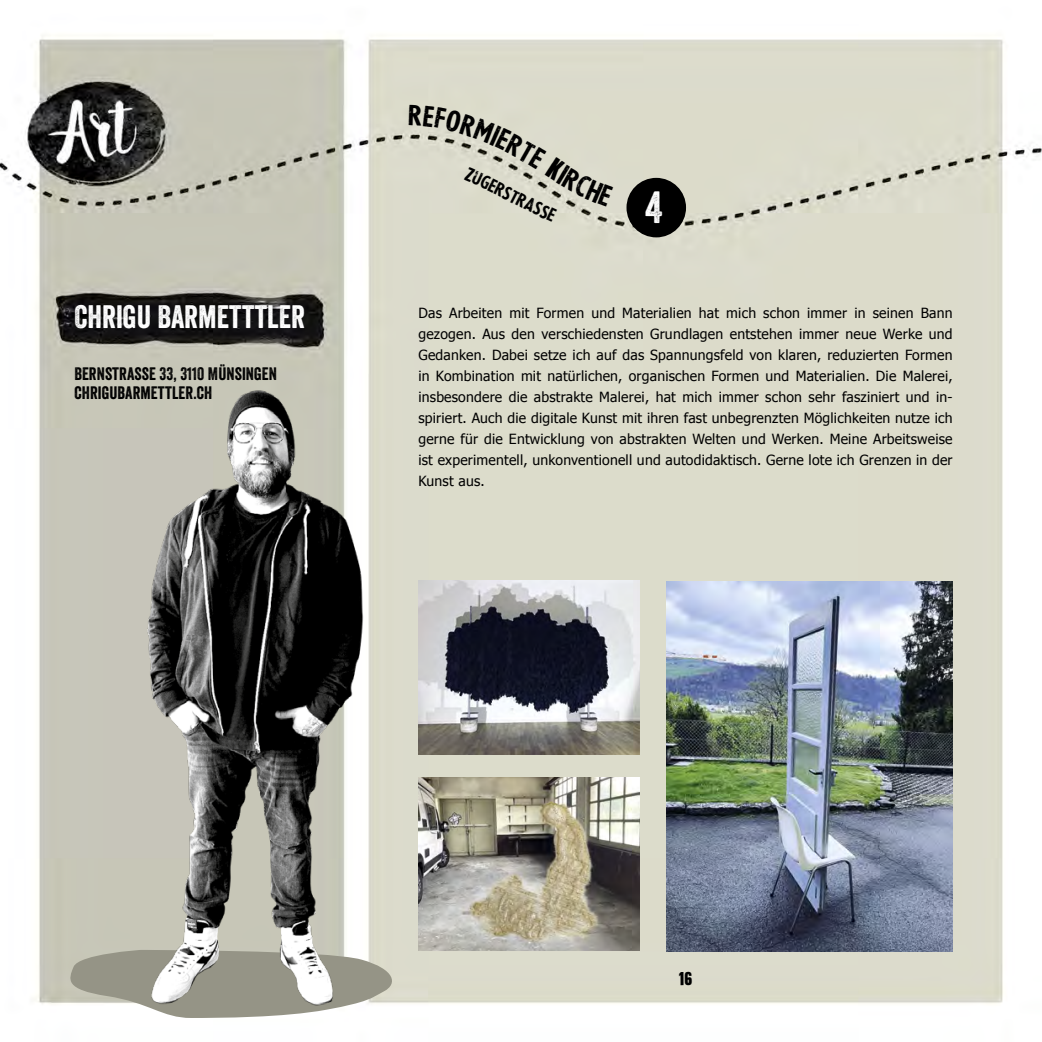
<style>
.page{position:relative;width:1042px;height:1042px;background:#fff}
.page>*{position:absolute;margin:0;border:0;box-sizing:border-box;transform-origin:0 0}
.t1{font:43.75px "Veneer";color:#fff}
.t2{font:31.5px "Veneer";color:#fff}
.t3{font:17.5px/19.2px "Veneer";letter-spacing:.005em;color:#000}
.t4{font:15.75px "La Presse";color:#000}
.t5{font:14px/21px "Tahoma";letter-spacing:.015em;color:#000;text-align:justify}
</style>
<div class="page">
<img style="left:0;top:35px;width:1042px;height:969px">
<svg style="left:65px;top:950px;width:24px;height:54px"></svg>
<img style="left:89px;top:361px;width:454px;height:657px">
<img style="left:666px;top:581px;width:286px;height:371px">
<img style="left:418px;top:580px;width:222px;height:174px">
<img style="left:418px;top:777px;width:222px;height:174px">
<div style="left:626px;top:178px;width:60px;height:59px;background:#000;border-radius:50%"></div>
<div style="left:409px;top:105px;width:204px;height:117px;background:#dcdbcc"></div>
<h2 class="t2" style="left:74px;top:298px;width:232px">CHRIGU BARMETTTLER</h2>
<p class="t3" style="left:74px;top:364px;width:204px">BERNSTRASSE 33, 3110 MÜNSINGEN<br>CHRIGUBARMETTLER.CH</p>
<p class="t4" style="left:500px;top:178px;width:45px;rotate:27deg">rstra</p>
<h1 class="t1" style="left:645px;top:180px;width:19px">4</h1>
<p class="t5" style="left:418px;top:302px;width:536px">Das Arbeiten mit Formen und Materialien hat mich schon immer in seinen Bann gezogen. Aus den verschiedensten Grundlagen entstehen immer neue Werke und Gedanken. Dabei setze ich auf das Spannungsfeld von klaren, reduzierten Formen in Kombination mit natürlichen, organischen Formen und Materialien. Die Malerei, insbesondere die abstrakte Malerei, hat mich immer schon sehr fasziniert und in&shy;spiriert. Auch die digitale Kunst mit ihren fast unbegrenzten Möglichkeiten nutze ich gerne für die Entwicklung von abstrakten Welten und Werken. Meine Arbeitsweise ist experimentell, unkonventionell und autodidaktisch. Gerne lote ich Grenzen in der Kunst aus.</p>
<p class="t4" style="left:679px;top:968px;width:15px">16</p>
</div>
